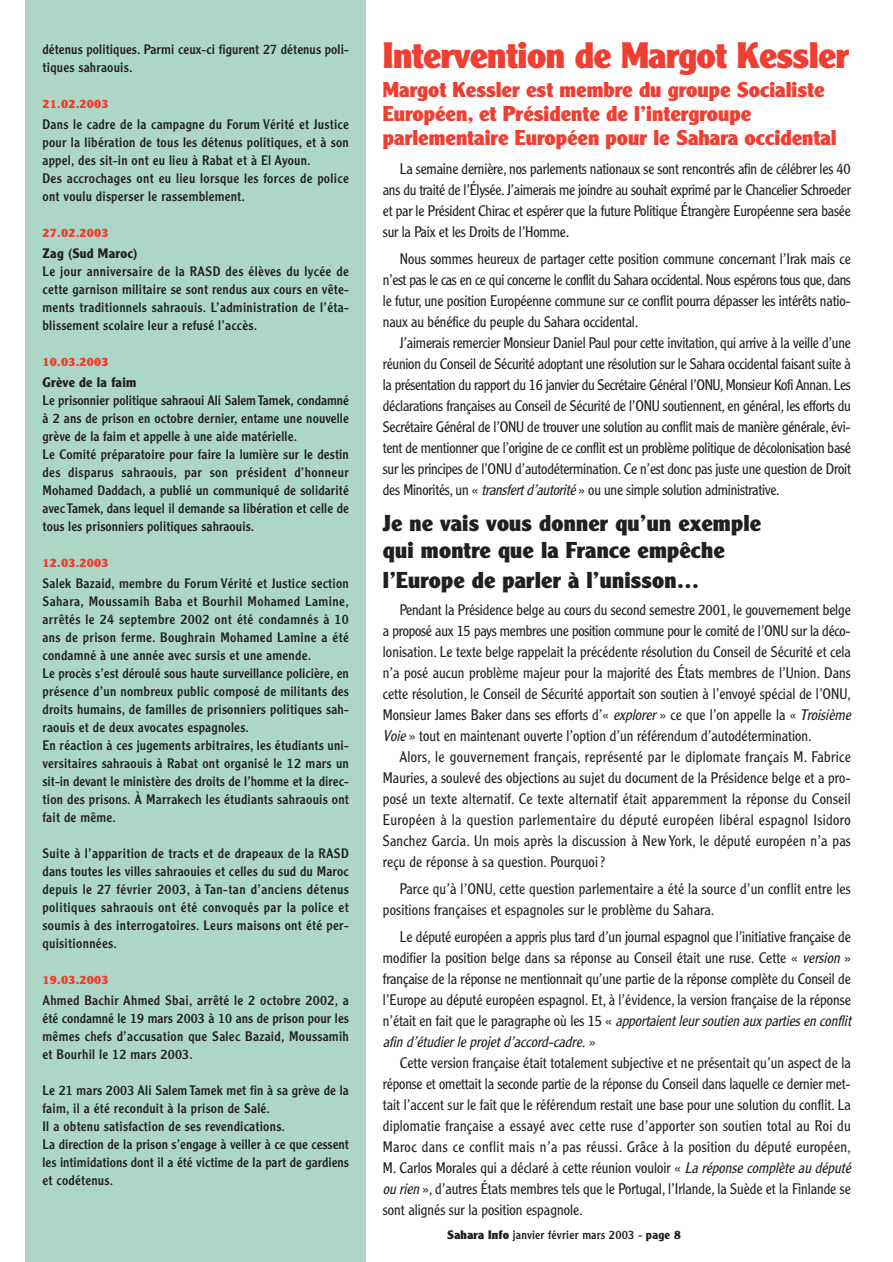
<style>
.page{position:relative;width:893px;height:1262px;background:#fff}
.page>*{position:absolute;margin:0;border:0;box-sizing:border-box;transform-origin:0 0}
.t1{font:900 36px "Clearface Gothic LH";letter-spacing:-.015em;color:#ef3e32}
.t2{font:900 22.5px/27px "Clearface Gothic LH";letter-spacing:.01em;color:#231f1f}
.t3{font:900 21px/24px "Clearface Gothic LH";color:#ef3e32}
.t4{font:300 15px/21px "Clearface Gothic LH";color:#231f1f;text-align:justify}
.t5{font:13.5px/18px "Clearface Gothic LH";letter-spacing:.02em;color:#231f1f}
.t6{font:700 13.5px "Clearface Gothic LH";letter-spacing:.02em;color:#231f1f}
.t7{font:900 12px "Clearface Gothic LH";letter-spacing:.02em;color:#ef3e32}
.t8{font:12px "Clearface Gothic LH";letter-spacing:.02em;color:#231f1f}
.s1{font-style:italic}
.s2{font-weight:900}
.s3{font-weight:700}
</style>
<div class="page">
<div style="left:26px;top:0;width:340px;height:1261px;background:#acd7c6"></div>
<p class="t5" style="left:43px;top:41px;width:308px">détenus politiques. Parmi ceux-ci figurent 27 détenus poli&shy;tiques sahraouis.</p>
<p class="t7" style="left:43px;top:99px;width:68px">21.02.2003</p>
<p class="t5" style="left:43px;top:116px;width:308px">Dans le cadre de la campagne du Forum Vérité et Justice pour la libération de tous les détenus politiques, et à son appel, des sit-in ont eu lieu à Rabat et à El Ayoun.<br>Des accrochages ont eu lieu lorsque les forces de police ont voulu disperser le rassemblement.</p>
<p class="t7" style="left:43px;top:228px;width:68px">27.02.2003</p>
<p class="t6" style="left:43px;top:248px;width:96px">Zag (Sud Maroc)</p>
<p class="t5" style="left:43px;top:263px;width:308px;text-align:justify">Le jour anniversaire de la RASD des élèves du lycée de cette garnison militaire se sont rendus aux cours en vête&shy;ments traditionnels sahraouis. L’administration de l’éta&shy;blissement scolaire leur a refusé l’accès.</p>
<p class="t7" style="left:43px;top:357px;width:68px">10.03.2003</p>
<p class="t6" style="left:43px;top:377px;width:95px">Grève de la faim</p>
<p class="t5" style="left:43px;top:392px;width:308px">Le prisonnier politique sahraoui Ali Salem Tamek, condamné à 2 ans de prison en octobre dernier, entame une nouvelle grève de la faim et appelle à une aide matérielle.<br>Le Comité préparatoire pour faire la lumière sur le destin des disparus sahraouis, par son président d’honneur Mohamed Daddach, a publié un communiqué de solidarité avec Tamek, dans lequel il demande sa libération et celle de tous les prisonniers politiques sahraouis.</p>
<p class="t7" style="left:43px;top:558px;width:68px">12.03.2003</p>
<p class="t5" style="left:43px;top:575px;width:308px">Salek Bazaid, membre du Forum Vérité et Justice section Sahara, Moussamih Baba et Bourhil Mohamed Lamine, arrêtés le 24 septembre 2002 ont été condamnés à 10 ans de prison ferme. Boughrain Mohamed Lamine a été condamné à une année avec sursis et une amende.<br>Le procès s’est déroulé sous haute surveillance policière, en présence d’un nombreux public composé de militants des droits humains, de familles de prisonniers politiques sah&shy;raouis et de deux avocates espagnoles.<br>En réaction à ces jugements arbitraires, les étudiants uni&shy;versitaires sahraouis à Rabat ont organisé le 12 mars un sit-in devant le ministère des droits de l’homme et la direc&shy;tion des prisons. À Marrakech les étudiants sahraouis ont fait de même.</p>
<p class="t5" style="left:43px;top:845px;width:308px;text-align:justify">Suite à l’apparition de tracts et de drapeaux de la RASD dans toutes les villes sahraouies et celles du sud du Maroc depuis le 27 février 2003, à Tan-tan d’anciens détenus politiques sahraouis ont été convoqués par la police et soumis à des interrogatoires. Leurs maisons ont été per&shy;quisitionnées.</p>
<p class="t7" style="left:43px;top:975px;width:68px">19.03.2003</p>
<p class="t5" style="left:43px;top:992px;width:308px;text-align:justify">Ahmed Bachir Ahmed Sbai, arrêté le 2 octobre 2002, a été condamné le 19 mars 2003 à 10 ans de prison pour les mêmes chefs d’accusation que Salec Bazaid, Moussamih et Bourhil le 12 mars 2003.</p>
<p class="t5" style="left:43px;top:1082px;width:308px">Le 21 mars 2003 Ali Salem Tamek met fin à sa grève de la faim, il a été reconduit à la prison de Salé.<br>Il a obtenu satisfaction de ses revendications.<br>La direction de la prison s’engage à veiller à ce que cessent les intimidations dont il a été victime de la part de gardiens et codétenus.</p>
<h1 class="t1" style="left:383px;top:43px;width:467px">Intervention de Margot Kessler</h1>
<h3 class="t3" style="left:383px;top:79px;width:455px">Margot Kessler est membre du groupe Socialiste<br>Européen, et Présidente de l’intergroupe parlementaire Européen pour le Sahara occidental</h3>
<p class="t4" style="left:383px;top:160px;width:469px;text-indent:17px">La semaine dernière, nos parlements nationaux se sont rencontrés afin de célébrer les 40 ans du traité de l’Élysée. J’aimerais me joindre au souhait exprimé par le Chancelier Schroeder et par le Président Chirac et espérer que la future Politique Étrangère Européenne sera basée sur la Paix et les Droits de l’Homme.</p>
<p class="t4" style="left:383px;top:250px;width:469px;text-indent:17px">Nous sommes heureux de partager cette position commune concernant l’Irak mais ce n’est pas le cas en ce qui concerne le conflit du Sahara occidental. Nous espérons tous que, dans le futur, une position Européenne commune sur ce conflit pourra dépasser les intérêts natio&shy;naux au bénéfice du peuple du Sahara occidental.</p>
<p class="t4" style="left:383px;top:334px;width:469px;text-indent:17px">J’aimerais remercier Monsieur Daniel Paul pour cette invitation, qui arrive à la veille d’une réunion du Conseil de Sécurité adoptant une résolution sur le Sahara occidental faisant suite à la présentation du rapport du 16 janvier du Secrétaire Général l’ONU, Monsieur Kofi Annan. Les déclarations françaises au Conseil de Sécurité de l’ONU soutiennent, en général, les efforts du Secrétaire Général de l’ONU de trouver une solution au conflit mais de manière générale, évi&shy;tent de mentionner que l’origine de ce conflit est un problème politique de décolonisation basé sur les principes de l’ONU d’autodétermination. Ce n’est donc pas juste une question de Droit des Minorités, un « <span class="s1">transfertd’autorité</span>» ou une simple solution administrative.</p>
<h2 class="t2" style="left:383px;top:512px;width:380px">Je ne vais vous donner qu’un exemple qui montre que la France empêche</h2>
<h2 class="t2" style="left:383px;top:569px;width:318px">l’Europe de parler à l’unisson…</h2>
<p class="t4" style="left:383px;top:601px;width:472px;text-align:left;text-indent:17px">Pendant la Présidence belge au cours du second semestre 2001, le gouvernement belge a proposé aux 15 pays membres une position commune pour le comité de l’ONU sur la déco&shy;lonisation. Le texte belge rappelait la précédente résolution du Conseil de Sécurité et cela n’a posé aucun problème majeur pour la majorité des États membres de l’Union. Dans cette résolution, le Conseil de Sécurité apportait son soutien à l’envoyé spécial de l’ONU, Monsieur James Baker dans ses efforts d’« <span class="s1">explorer</span>» ce que l’on appelle la « <span class="s1">Troisième Voie</span>» tout en maintenant ouverte l’option d’un référendum d’autodétermination.</p>
<p class="t4" style="left:383px;top:748px;width:469px;text-indent:17px">Alors, le gouvernement français, représenté par le diplomate français M. Fabrice Mauries, a soulevé des objections au sujet du document de la Présidence belge et a pro&shy;posé un texte alternatif. Ce texte alternatif était apparemment la réponse du Conseil Européen à la question parlementaire du député européen libéral espagnol Isidoro Sanchez Garcia. Un mois après la discussion à New York, le député européen n’a pas reçu de réponse à sa question. Pourquoi ?</p>
<p class="t4" style="left:383px;top:880px;width:469px;text-indent:17px">Parce qu’à l’ONU, cette question parlementaire a été la source d’un conflit entre les positions françaises et espagnoles sur le problème du Sahara.</p>
<p class="t4" style="left:383px;top:928px;width:472px;text-align:left;text-indent:17px">Le député européen a appris plus tard d’un journal espagnol que l’initiative française de modifier la position belge dans sa réponse au Conseil était une ruse. Cette « <span class="s1">version</span>» française de la réponse ne mentionnait qu’une partie de la réponse complète du Conseil de l’Europe au député européen espagnol. Et, à l’évidence, la version française de la réponse n ’ é t a i t e n f a i t q u e l e p a ra g ra p h e o ù l e s 1 5 « <span class="s1">apportaientleursoutien aux partiesen conflit afin d’étudierle projetd’accord-cadre.</span> »</p>
<p class="t4" style="left:383px;top:1054px;width:472px;text-align:left;text-indent:17px">Cette version française était totalement subjective et ne présentait qu’un aspect de la réponse et omettait la seconde partie de la réponse du Conseil dans laquelle ce dernier met&shy;tait l’accent sur le fait que le référendum restait une base pour une solution du conflit. La diplomatie française a essayé avec cette ruse d’apporter son soutien total au Roi du Maroc dans ce conflit mais n’a pas réussi. Grâce à la position du député européen, M. Carlos Morales qui a déclaré à cette réunion vouloir « <span class="s1">La réponse complète au député ou rien</span>», d’autres États membres tels que le Portugal, l’Irlande, la Suède et la Finlande se sont alignés sur la position espagnole.</p>
<p class="t8" style="left:447px;top:1230px;width:235px"><span class="s2">Sahara Info</span> janvier février mars 2003 - <span class="s3">page 8</span></p>
</div>
